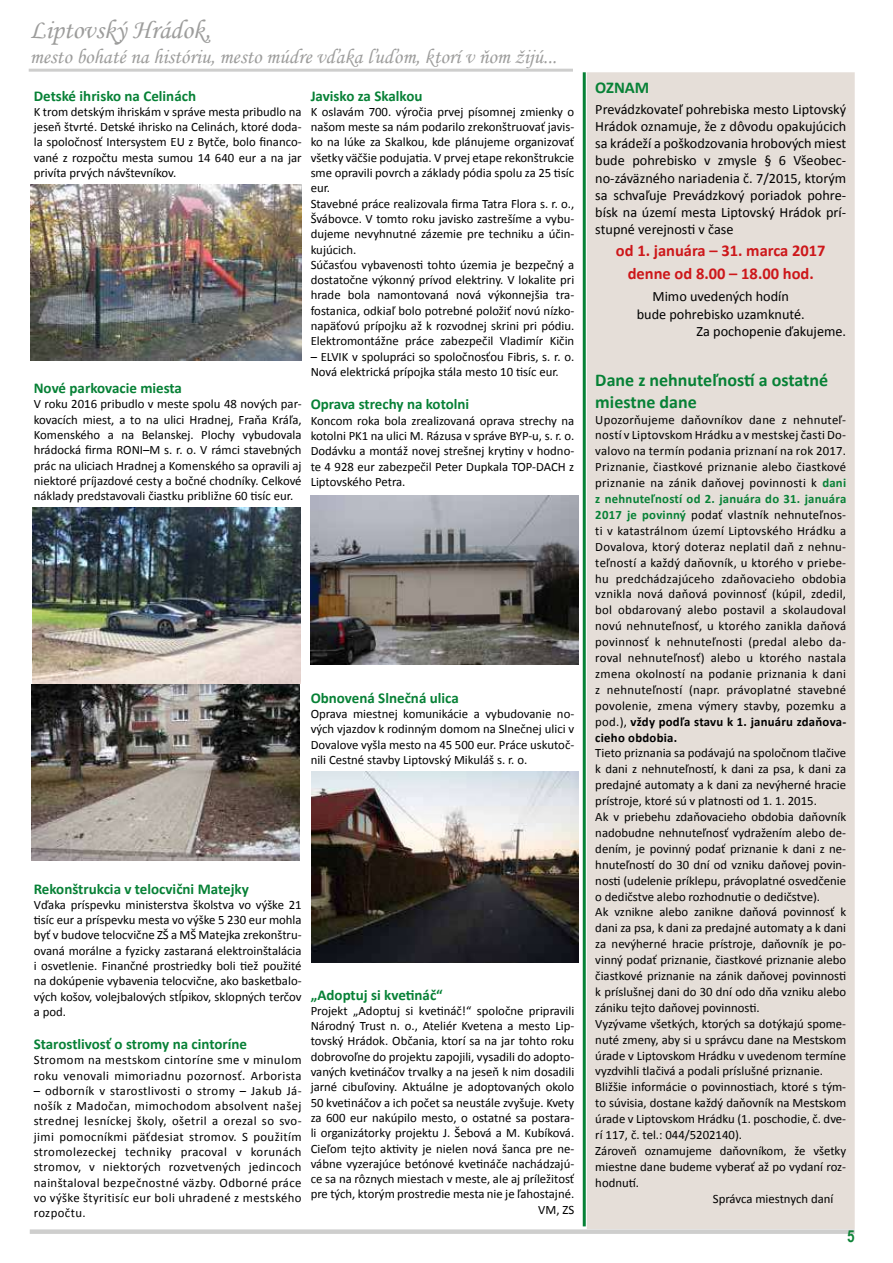
<style>
.page{position:relative;width:893px;height:1263px;background:#fff}
.page>*{position:absolute;margin:0;border:0;box-sizing:border-box;transform-origin:0 0}
.t1{font:27px "Monotype Corsiva";color:#9d9d9c}
.t2{font:21px "Monotype Corsiva";color:#9d9d9c}
.t3{font:700 18px/21.6px "Calibri";color:#078136}
.t4{font:700 16.5px/22.5px "Calibri";color:#cd171a;text-align:center}
.t5{font:700 16.5px "Calibri";color:#078136}
.t6{font:700 16.5px "Arial Narrow";color:#0d8236}
.t7{font:700 15px "Calibri";color:#078136}
.t8{font:14.25px/17.1px "Calibri";color:#000;text-align:justify}
.t9{font:12.75px/15.3px "Calibri";color:#000;text-align:justify}
.t10{font:12.75px/15.3px "Calibri";letter-spacing:.03em;color:#000}
.s1{font-weight:700;color:#078136}
.s2{font-weight:700}
</style>
<div class="page">
<div style="left:587px;top:72px;width:268px;height:1157px;background:#e5ded8"></div>
<hr style="left:29px;top:69px;width:544px;height:3px;background:#9d9d9c">
<div style="left:30px;top:1229px;width:825px;height:5px;background:#cececd"></div>
<hr style="left:583px;top:72px;width:3px;height:1154px;background:#078136">
<img style="left:31px;top:185px;width:271px;height:176px">
<img style="left:312px;top:772px;width:267px;height:190px">
<img style="left:311px;top:495px;width:268px;height:169px">
<img style="left:32px;top:508px;width:269px;height:352px">
<h1 class="t1" style="left:30px;top:13px;width:182px">Liptovský Hrádok,</h1>
<h2 class="t2" style="left:30px;top:44px;width:529px">mesto bohaté na históriu, mesto múdre vďaka ľuďom, ktorí v ňom žijú...</h2>
<p class="t7" style="left:34px;top:86px;width:164px">Detské ihrisko na Celinách</p>
<p class="t9" style="left:34px;top:104px;width:269px">K trom detským ihriskám v správe mesta pribudlo na jeseň štvrté. Detské ihrisko na Celinách, ktoré doda&shy;la spoločnosť Intersystem EU z Bytče, bolo financo&shy;vané z rozpočtu mesta sumou 14 640 eur a na jar privíta prvých návštevníkov.</p>
<p class="t7" style="left:34px;top:378px;width:150px">Nové parkovacie miesta</p>
<p class="t9" style="left:34px;top:397px;width:269px">V roku 2016 pribudlo v meste spolu 48 nových par&shy;kovacích miest, a to na ulici Hradnej, Fraňa Kráľa, Komenského a na Belanskej. Plochy vybudovala hrádocká firma RONI–M s. r. o. V rámci stavebných prác na uliciach Hradnej a Komenského sa opravili aj niektoré príjazdové cesty a bočné chodníky. Celkové náklady predstavovali čiastku približne 60 tisíc eur.</p>
<p class="t7" style="left:311px;top:86px;width:113px">Javisko za Skalkou</p>
<p class="t9" style="left:311px;top:104px;width:265px;text-align:left">K oslavám 700. výročia prvej písomnej zmienky o našom meste sa nám podarilo zrekonštruovať javis&shy;ko na lúke za Skalkou, kde plánujeme organizovať všetky väčšie podujatia. V prvej etape rekonštrukcie sme opravili povrch a základy pódia spolu za 25 tisíc eur.<br>Stavebné práce realizovala firma Tatra Flora s. r. o., Švábovce. V tomto roku javisko zastrešíme a vybu&shy;dujeme nevyhnutné zázemie pre techniku a účin&shy;kujúcich.<br>Súčasťou vybavenosti tohto územia je bezpečný a dostatočne výkonný prívod elektriny. V lokalite pri hrade bola namontovaná nová výkonnejšia tra&shy;fostanica, odkiaľ bolo potrebné položiť novú nízko&shy;napäťovú prípojku až k rozvodnej skrini pri pódiu.<br>Elektromontážne práce zabezpečil Vladimír Kičin</p>
<p class="t9" style="left:311px;top:349px;width:265px">– ELVIK v spolupráci so spoločnosťou Fibris, s. r. o.<br>Nová elektrická prípojka stála mesto 10 tisíc eur.</p>
<p class="t7" style="left:311px;top:395px;width:160px">Oprava strechy na kotolni</p>
<p class="t9" style="left:311px;top:413px;width:265px">Koncom roka bola zrealizovaná oprava strechy na kotolni PK1 na ulici M. Rázusa v správe BYP-u, s. r. o.<br>Dodávku a montáž novej strešnej krytiny v hodno&shy;te 4 928 eur zabezpečil Peter Dupkala TOP-DACH z Liptovského Petra.</p>
<p class="t7" style="left:311px;top:688px;width:150px">Obnovená Slnečná ulica</p>
<p class="t9" style="left:311px;top:706px;width:265px">Oprava miestnej komunikácie a vybudovanie no&shy;vých vjazdov k rodinným domom na Slnečnej ulici v Dovalove vyšla mesto na 45 500 eur. Práce uskutoč&shy;nili Cestné stavby Liptovský Mikuláš s. r. o.</p>
<p class="t7" style="left:34px;top:879px;width:217px">Rekonštrukcia v telocvični Matejky</p>
<p class="t9" style="left:34px;top:897px;width:269px">Vďaka príspevku ministerstva školstva vo výške 21 tisíc eur a príspevku mesta vo výške 5 230 eur mohla byť v budove telocvične ZŠ a MŠ Matejka zrekonštru&shy;ovaná morálne a fyzicky zastaraná elektroinštalácia i osvetlenie. Finančné prostriedky boli tiež použité na dokúpenie vybavenia telocvične, ako basketbalo&shy;vých košov, volejbalových stĺpikov, sklopných terčov a pod.</p>
<p class="t7" style="left:34px;top:1034px;width:215px">Starostlivosť o stromy na cintoríne</p>
<p class="t10" style="left:34px;top:1052px;width:269px">Stromom na mestskom cintoríne sme v minulom roku venovali mimoriadnu pozornosť. Arborista</p>
<p class="t9" style="left:34px;top:1083px;width:269px">– odborník v starostlivosti o stromy – Jakub Já&shy;nošík z Madočan, mimochodom absolvent našej strednej lesníckej školy, ošetril a orezal so svo&shy;jimi pomocníkmi päťdesiat stromov. S použitím stromolezeckej techniky pracoval v korunách stromov, v niektorých rozvetvených jedincoch nainštaloval bezpečnostné väzby. Odborné práce vo výške štyritisíc eur boli uhradené z mestského rozpočtu.</p>
<p class="t7" style="left:311px;top:985px;width:134px">„Adoptuj si kvetináč“</p>
<p class="t9" style="left:311px;top:1003px;width:265px;text-align:right">Projekt „Adoptuj si kvetináč!“ spoločne pripravili Národný Trust n. o., Ateliér Kvetena a mesto Lip&shy;tovský Hrádok. Občania, ktorí sa na jar tohto roku dobrovoľne do projektu zapojili, vysadili do adopto&shy;vaných kvetináčov trvalky a na jeseň k nim dosadili jarné cibuľoviny. Aktuálne je adoptovaných okolo 50 kvetináčov a ich počet sa neustále zvyšuje. Kvety za 600 eur nakúpilo mesto, o ostatné sa postara&shy;li organizátorky projektu J. Šebová a M. Kubíková.<br>Cieľom tejto aktivity je nielen nová šanca pre ne&shy;vábne vyzerajúce betónové kvetináče nachádzajú&shy;ce sa na rôznych miestach v meste, ale aj príležitosť pre tých, ktorým prostredie mesta nie je ľahostajné.<br>VM, ZS</p>
<p class="t5" style="left:595px;top:77px;width:56px">OZNAM</p>
<p class="t8" style="left:595px;top:101px;width:252px">Prevádzkovateľ pohrebiska mesto Liptovský Hrádok oznamuje, že z dôvodu opakujúcich sa krádeží a poškodzovania hrobových miest bude pohrebisko v zmysle § 6 Všeobec&shy;no-záväzného nariadenia č. 7/2015, ktorým sa schvaľuje Prevádzkový poriadok pohre&shy;bísk na území mesta Liptovský Hrádok prí&shy;stupné verejnosti v čase</p>
<p class="t4" style="left:616px;top:240px;width:211px">od 1. januára – 31. marca 2017 denne od 8.00 – 18.00 hod.</p>
<p class="t8" style="left:652px;top:288px;width:138px">Mimo uvedených hodín</p>
<p class="t8" style="left:637px;top:305px;width:170px">bude pohrebisko uzamknuté.</p>
<p class="t8" style="left:697px;top:322px;width:151px">Za pochopenie ďakujeme.</p>
<h3 class="t3" style="left:595px;top:369px;width:234px">Dane z nehnuteľností a ostatné miestne dane</h3>
<p class="t9" style="left:595px;top:411px;width:252px;line-height:15.9px">Upozorňujeme daňovníkov dane z nehnuteľ&shy;ností v Liptovskom Hrádku a v mestskej časti Do&shy;valovo na termín podania priznaní na rok 2017.<br>Priznanie, čiastkové priznanie alebo čiastkové priznanie na zánik daňovej povinnosti k <span class="s1">dani z nehnuteľností od 2. januára do 31. januára 2017 je povinný</span> podať vlastník nehnuteľnos&shy;ti v katastrálnom území Liptovského Hrádku a Dovalova, ktorý doteraz neplatil daň z nehnu&shy;teľností a každý daňovník, u ktorého v priebe&shy;hu predchádzajúceho zdaňovacieho obdobia vznikla nová daňová povinnosť (kúpil, zdedil, bol obdarovaný alebo postavil a skolaudoval novú nehnuteľnosť, u ktorého zanikla daňová povinnosť k nehnuteľnosti (predal alebo da&shy;roval nehnuteľnosť) alebo u ktorého nastala zmena okolností na podanie priznania k dani z nehnuteľností (napr. právoplatné stavebné povolenie, zmena výmery stavby, pozemku a pod.), <span class="s2">vždy podľa stavu k 1. januáru zdaňova&shy;cieho obdobia.</span></p>
<p class="t9" style="left:595px;top:746px;width:252px">Tieto priznania sa podávajú na spoločnom tlačive</p>
<p class="t9" style="left:595px;top:761px;width:252px">k dani z nehnuteľností, k dani za psa, k dani za</p>
<p class="t9" style="left:595px;top:777px;width:252px">predajné automaty a k dani za nevýherné hracie</p>
<p class="t9" style="left:595px;top:793px;width:223px">prístroje, ktoré sú v platnosti od 1. 1. 2015.</p>
<p class="t9" style="left:595px;top:809px;width:252px">Ak v priebehu zdaňovacieho obdobia daňovník</p>
<p class="t9" style="left:595px;top:825px;width:252px">nadobudne nehnuteľnosť vydražením alebo de-</p>
<p class="t9" style="left:595px;top:841px;width:252px">dením, je povinný podať priznanie k dani z ne-</p>
<p class="t9" style="left:595px;top:857px;width:252px">hnuteľností do 30 dní od vzniku daňovej povin-</p>
<p class="t9" style="left:595px;top:873px;width:252px">nosti (udelenie príklepu, právoplatné osvedčenie</p>
<p class="t9" style="left:595px;top:889px;width:226px">o dedičstve alebo rozhodnutie o dedičstve).</p>
<p class="t9" style="left:595px;top:905px;width:252px">Ak vznikne alebo zanikne daňová povinnosť k</p>
<p class="t9" style="left:595px;top:920px;width:252px">dani za psa, k dani za predajné automaty a k dani</p>
<p class="t9" style="left:595px;top:936px;width:252px">za nevýherné hracie prístroje, daňovník je po-</p>
<p class="t9" style="left:595px;top:952px;width:252px">vinný podať priznanie, čiastkové priznanie alebo</p>
<p class="t9" style="left:595px;top:968px;width:252px">čiastkové priznanie na zánik daňovej povinnosti</p>
<p class="t9" style="left:595px;top:984px;width:252px">k príslušnej dani do 30 dní odo dňa vzniku alebo</p>
<p class="t9" style="left:595px;top:1000px;width:166px">zániku tejto daňovej povinnosti.</p>
<p class="t9" style="left:595px;top:1016px;width:252px">Vyzývame všetkých, ktorých sa dotýkajú spome-</p>
<p class="t9" style="left:595px;top:1032px;width:252px">nuté zmeny, aby si u správcu dane na Mestskom</p>
<p class="t9" style="left:595px;top:1048px;width:252px">úrade v Liptovskom Hrádku v uvedenom termíne</p>
<p class="t9" style="left:595px;top:1063px;width:229px">vyzdvihli tlačivá a podali príslušné priznanie.</p>
<p class="t9" style="left:595px;top:1079px;width:252px">Bližšie informácie o povinnostiach, ktoré s tým-</p>
<p class="t9" style="left:595px;top:1095px;width:252px">to súvisia, dostane každý daňovník na Mestskom</p>
<p class="t9" style="left:595px;top:1111px;width:252px">úrade v Liptovskom Hrádku (1. poschodie, č. dve-</p>
<p class="t9" style="left:595px;top:1127px;width:148px">rí 117, č. tel.: 044/5202140).</p>
<p class="t9" style="left:595px;top:1143px;width:252px">Zároveň oznamujeme daňovníkom, že všetky</p>
<p class="t9" style="left:595px;top:1159px;width:252px">miestne dane budeme vyberať až po vydaní roz-</p>
<p class="t9" style="left:595px;top:1175px;width:45px">hodnutí.</p>
<p class="t9" style="left:713px;top:1191px;width:122px">Správca miestnych daní</p>
<p class="t6" style="left:847px;top:1224px;width:9px">5</p>
</div>
